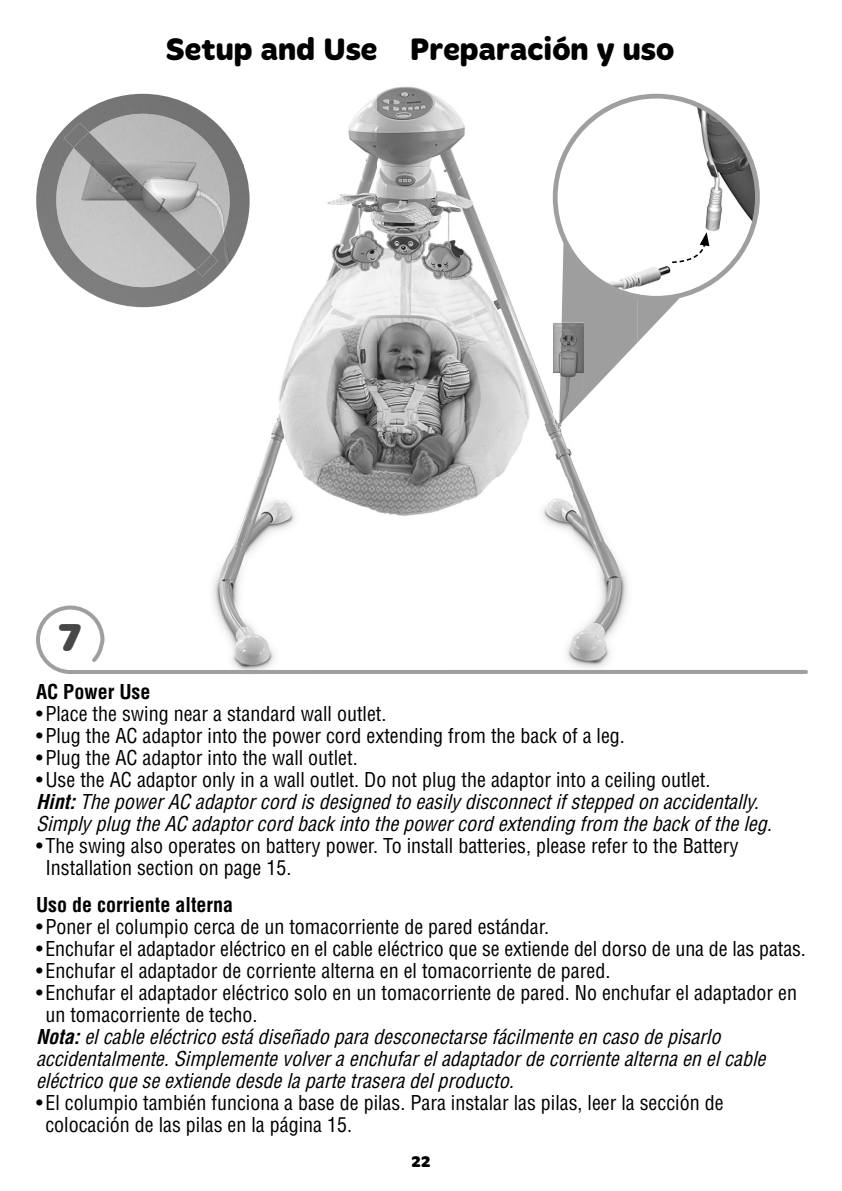
<style>
.page{position:relative;width:842px;height:1191px;background:#fff}
.page>*{position:absolute;margin:0;border:0;box-sizing:border-box;transform-origin:0 0}
.t1{font:700 40px "Merge";color:#484848}
.t2{font:700 32px "Merge Pro";color:#000}
.t3{font:condensed 20px/22px "Helvetica LT Std";color:#000}
.t4{font:italic condensed 20px/22px "Helvetica LT Std";color:#000}
.t5{font:700 condensed 20px "Helvetica LT Std";color:#000}
.t6{font:700 16px "Merge Pro";color:#000}
.s1{font-style:normal}
.s2{font-weight:700}
</style>
<div class="page">
<img style="left:213px;top:86px;width:359px;height:517px">
<img style="left:572px;top:95px;width:65px;height:45px">
<img style="left:572px;top:462px;width:56px;height:141px">
<img style="left:553px;top:322px;width:6px;height:103px">
<img style="left:559px;top:153px;width:78px;height:246px">
<img style="left:559px;top:322px;width:25px;height:103px">
<img style="left:42px;top:94px;width:208px;height:71px">
<img style="left:36px;top:165px;width:71px;height:136px">
<img style="left:179px;top:165px;width:71px;height:142px">
<img style="left:107px;top:270px;width:72px;height:37px">
<img style="left:74px;top:132px;width:137px;height:138px">
<img style="left:64px;top:123px;width:51px;height:51px">
<img style="left:167px;top:225px;width:51px;height:51px">
<div style="left:555px;top:96px;width:202px;height:202px;background:#fff;border-radius:50%"></div>
<img style="left:601px;top:96px;width:156px;height:202px">
<div style="left:553px;top:94px;width:207px;height:207px;border:5px solid #9f9f9f;border-radius:50%"></div>
<svg style="left:637px;top:223px;width:72px;height:120px"></svg>
<svg style="left:36px;top:603px;width:772px;height:71px"></svg>
<h2 class="t2" style="left:166px;top:37px;width:510px">Setup and Use Preparación y uso</h2>
<h1 class="t1" style="left:59px;top:623px;width:25px">7</h1>
<p class="t5" style="left:36px;top:685px;width:116px">AC Power Use</p>
<p class="t3" style="left:36px;top:705px;width:352px">• Place the swing near a standard wall outlet.</p>
<p class="t3" style="left:36px;top:727px;width:590px">• Plug the AC adaptor into the power cord extending from the back of a leg.</p>
<p class="t3" style="left:36px;top:749px;width:323px">• Plug the AC adaptor into the wall outlet.</p>
<p class="t4" style="left:36px;top:771px;width:741px"><span class="s1">• Use the AC adaptor only in a wall outlet. Do not plug the adaptor into a ceiling outlet.<br></span><span class="s2">Hint:</span>The powerAC adaptorcord is designed to easily disconnectif stepped on accidentally.<br>Simply plug the AC adaptorcord back into the powercord extending from the back of the leg.</p>
<p class="t3" style="left:45px;top:837px;width:695px;text-indent:-9px">• The swing also operates on battery power. To install batteries, please refer to the Battery<br>Installation section on page 15.</p>
<p class="t5" style="left:36px;top:897px;width:199px">Uso de corriente alterna</p>
<p class="t3" style="left:36px;top:917px;width:514px">• Poner el columpio cerca de un tomacorriente de pared estándar.</p>
<p class="t3" style="left:36px;top:939px;width:771px">• Enchufar el adaptador eléctrico en el cable eléctrico que se extiende del dorso de una de las patas.</p>
<p class="t3" style="left:36px;top:961px;width:576px">• Enchufar el adaptador de corriente alterna en el tomacorriente de pared.</p>
<p class="t3" style="left:36px;top:983px;width:762px">• Enchufar el adaptador eléctrico solo en un tomacorriente de pared. No enchufar el adaptador en</p>
<p class="t3" style="left:45px;top:1005px;width:214px">un tomacorriente de techo.</p>
<p class="t4" style="left:36px;top:1027px;width:690px"><span class="s2">Nota:</span>elcable eléctrico está diseñado para desconectarse fácilmente en caso de pisarlo</p>
<p class="t4" style="left:36px;top:1049px;width:735px">accidentalmente.Simplemente volvera enchufareladaptadorde corriente alterna en elcable</p>
<p class="t4" style="left:36px;top:1071px;width:483px">eléctrico que se extiende desde la parte trasera delproducto.</p>
<p class="t3" style="left:45px;top:1093px;width:680px;text-indent:-9px">• El columpio también funciona a base de pilas. Para instalar las pilas, leer la sección de colocación de las pilas en la página 15.</p>
<p class="t6" style="left:411px;top:1155px;width:20px">22</p>
</div>
